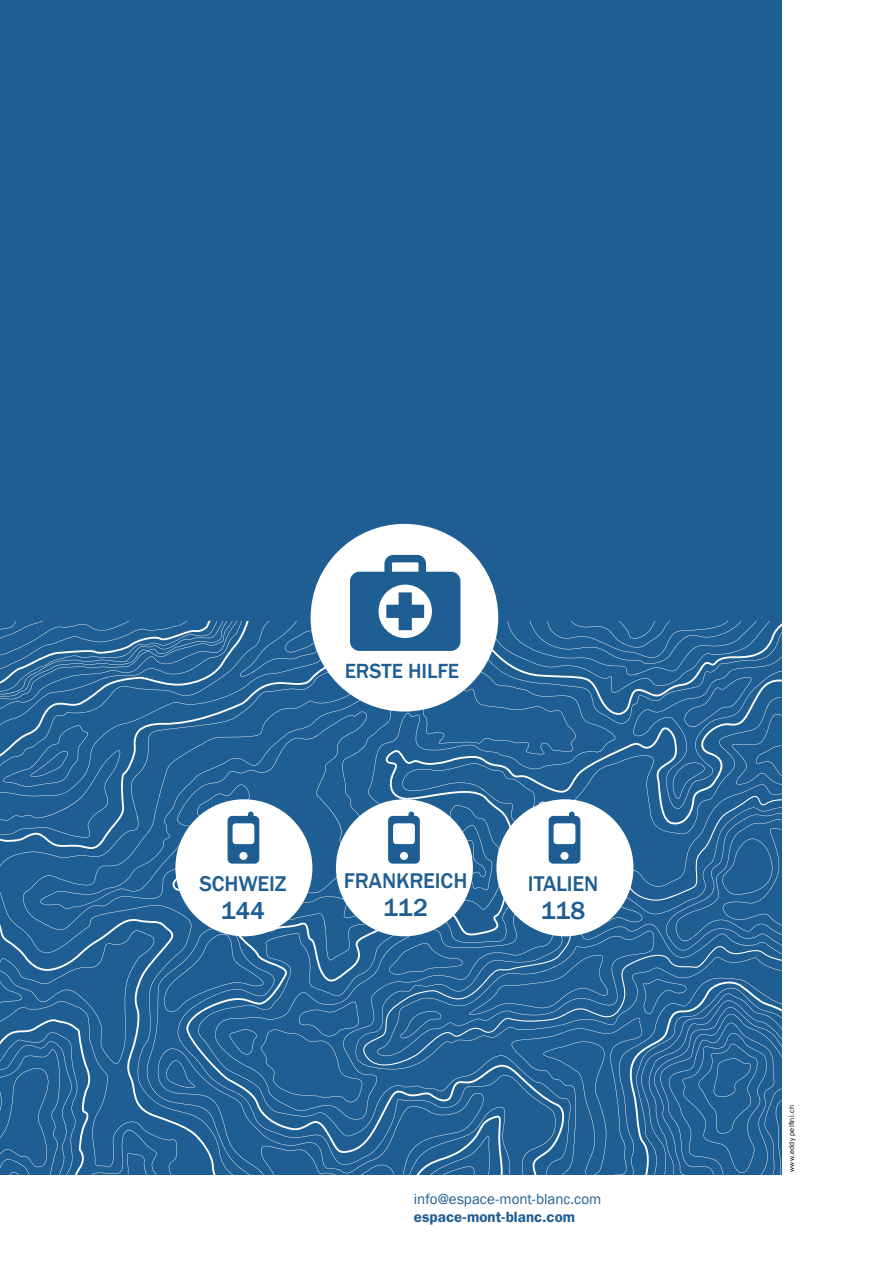
<style>
.page{position:relative;width:893px;height:1263px;background:#fff}
.page>*{position:absolute;margin:0;border:0;box-sizing:border-box;transform-origin:0 0}
.t1{font:500 25.2px "Franklin Gothic";color:#1f5e92}
.t2{font:500 21.9px "Franklin Gothic";letter-spacing:-.005em;color:#1f5e92}
.t3{font:500 21px "Franklin Gothic";letter-spacing:-.005em;color:#1f5e92}
.t4{font:15px "Franklin Gothic";color:#1f5e92}
.t5{font:600 15px "Franklin Gothic";letter-spacing:.005em;color:#1f5e92}
.t6{font:7.5px "Franklin Gothic";letter-spacing:.045em;color:#000}
</style>
<div class="page">
<div style="left:0;top:0;width:781px;height:1174px;background:#1f5e92"></div>
<div style="left:311px;top:524px;width:187px;height:187px;background:#fff;border-radius:50%"></div>
<svg style="left:0;top:555px;width:782px;height:620px"></svg>
<h3 class="t3" style="left:345px;top:658px;width:116px">ERSTE HILFE</h3>
<h2 class="t2" style="left:199px;top:870px;width:89px">SCHWEIZ</h2>
<h1 class="t1" style="left:221px;top:894px;width:46px">144</h1>
<h2 class="t2" style="left:344px;top:867px;width:125px">FRANKREICH</h2>
<h1 class="t1" style="left:383px;top:892px;width:46px">112</h1>
<h2 class="t2" style="left:528px;top:870px;width:72px">ITALIEN</h2>
<h1 class="t1" style="left:541px;top:894px;width:46px">118</h1>
<p class="t4" style="left:414px;top:1189px;width:189px">info@espace-mont-blanc.com</p>
<p class="t5" style="left:414px;top:1208px;width:163px">espace-mont-blanc.com</p>
<p class="t6" style="left:787px;top:1172px;width:68px;rotate:-90deg">www.eddy pelfini.ch</p>
</div>
